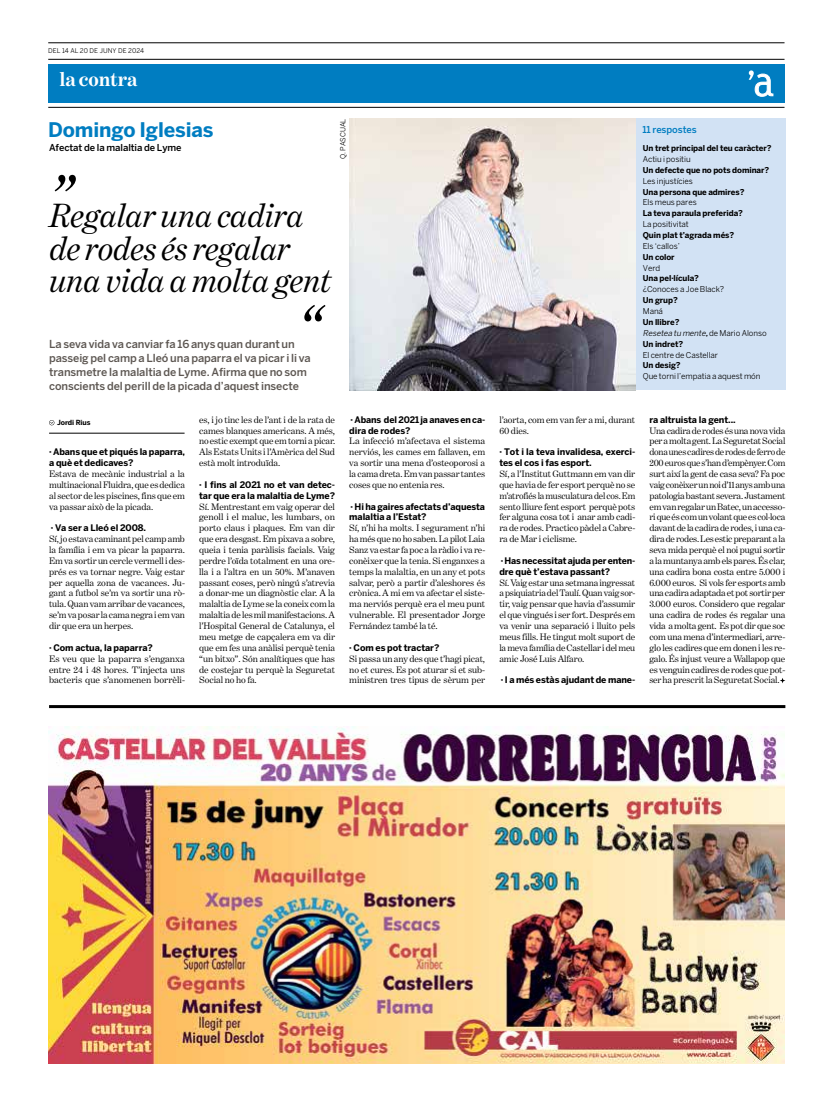
<style>
.page{position:relative;width:820px;height:1106px;background:#fff}
.page>*{position:absolute;margin:0;border:0;box-sizing:border-box;transform-origin:0 0}
.t1{font:italic 60px "Benton Modern One";color:#000}
.t2{font:italic 34px/32.6px "Benton Modern One";letter-spacing:-.005em;color:#000}
.t3{font:700 20px "Benton Sans";letter-spacing:-.01em;color:#007dc1}
.t4{font:700 20px "Benton Modern One";letter-spacing:-.005em;color:#fff}
.t5{font:500 11px/14px "Benton Sans";letter-spacing:-.01em;color:#5c5651}
.t6{font:9.5px/10.9px "Benton Modern One";letter-spacing:-.005em;color:#000;text-align:justify}
.t7{font:500 9.5px "Benton Sans";letter-spacing:-.01em;color:#000}
.t8{font:500 9.5px "Benton Sans";letter-spacing:-.01em;color:#007dc1}
.t9{font:700 9px/10.9px "Benton Sans";letter-spacing:-.01em;color:#000}
.t10{font:700 8px/10.9px "Benton Sans";letter-spacing:-.01em;color:#000}
.t11{font:8px "Benton Sans";letter-spacing:-.005em;color:#000}
.t12{font:7px "Benton Sans";letter-spacing:-.005em;color:#000}
.t13{font:700 7px "Benton Sans";letter-spacing:-.01em;color:#000}
.t14{font:6.5px "Benton Sans";letter-spacing:.005em;color:#000}
.s1{font-weight:400;font-style:italic}
.s2{font-weight:500;font-style:italic}
.s3{font-weight:400}
</style>
<div class="page">
<hr style="left:48px;top:107px;width:736px;height:1px;background:#000">
<hr style="left:48px;top:43px;width:736px;height:1px;background:#000">
<hr style="left:48px;top:59px;width:736px;height:1px;background:#000">
<div style="left:48px;top:64px;width:736px;height:39px;background:#007dc1"></div>
<svg style="left:748px;top:70px;width:25px;height:27px"></svg>
<hr style="left:49px;top:705px;width:736px;height:3px;background:#000">
<div style="left:633px;top:119px;width:152px;height:271px;background:#d2e2f4"></div>
<img style="left:349px;top:119px;width:286px;height:271px">
<svg style="left:780px;top:678px;width:5px;height:5px"></svg>
<svg style="left:49px;top:420px;width:5px;height:5px"></svg>
<hr style="left:49px;top:433px;width:135px;height:1px;background:#000">
<img style="left:48px;top:726px;width:736px;height:337px">
<p class="t14" style="left:48px;top:47px;width:97px">DEL 14 AL 20 DE JUNY DE 2024</p>
<h3 class="t4" style="left:59px;top:68px;width:80px">la contra</h3>
<h3 class="t3" style="left:48px;top:118px;width:167px">Domingo Iglesias</h3>
<p class="t7" style="left:49px;top:142px;width:134px">Afectat de la malaltia de Lyme</p>
<h1 class="t1" style="left:49px;top:162px;width:26px">”</h1>
<h2 class="t2" style="left:49px;top:199px;width:284px">Regalar una cadira de rodes és regalar una vida a molta gent</h2>
<h1 class="t1" style="left:297px;top:293px;width:26px">“</h1>
<p class="t5" style="left:49px;top:337px;width:263px">La seva vida va canviar fa 16 anys quan durant un passeig pel camp a Lleó una paparra el va picar i li va transmetre la malaltia de Lyme. Afirma que no som conscients del perill de la picada d’aquest insecte</p>
<p class="t12" style="left:338px;top:159px;width:42px;rotate:-90deg">Q. PASCUAL</p>
<p class="t13" style="left:57px;top:418px;width:35px">Jordi Rius</p>
<p class="t9" style="left:49px;top:446px;width:137px">· Abans que et piqués la paparra, a què et dedicaves?</p>
<p class="t6" style="left:49px;top:468px;width:137px">Estava de mecànic industrial a la multinacional Fluidra, que es dedica al sector de les piscines, fins que em va passar això de la picada.</p>
<p class="t9" style="left:51px;top:522px;width:97px">· Va ser a Lleó el 2008.</p>
<p class="t6" style="left:49px;top:533px;width:137px">Sí, jo estava caminant pel camp amb la família i em va picar la paparra.<br>Em va sortir un cercle vermell i des&shy;prés es va tornar negre. Vaig estar per aquella zona de vacances. Ju&shy;gant a futbol se’m va sortir una rò&shy;tula. Quan vam arribar de vacances, se’m va posar la cama negra i em van dir que era un herpes.</p>
<p class="t9" style="left:49px;top:642px;width:105px">· Com actua, la paparra?</p>
<p class="t6" style="left:49px;top:653px;width:137px">Es veu que la paparra s’enganxa entre 24 i 48 hores. T’injecta uns bacteris que s’anomenen borrèli-</p>
<p class="t6" style="left:199px;top:414px;width:137px">es, i jo tinc les de l’ant i de la rata de cames blanques americans. A més, no estic exempt que em torni a picar.<br>Als Estats Units i l’Amèrica del Sud està molt introduïda.</p>
<p class="t9" style="left:199px;top:479px;width:137px">· I fins al 2021 no et van detec&shy;tar que era la malaltia de Lyme?</p>
<p class="t6" style="left:199px;top:501px;width:137px">Sí. Mentrestant em vaig operar del genoll i el maluc, les lumbars, on porto claus i plaques. Em van dir que era desgast. Em pixava a sobre, queia i tenia paràlisis facials. Vaig perdre l’oïda totalment en una ore&shy;lla i a l’altra en un 50%. M’anaven passant coses, però ningú s’atrevia a donar-me un diagnòstic clar. A la malaltia de Lyme se la coneix com la malaltia de les mil manifestacions. A l’Hospital General de Catalunya, el meu metge de capçalera em va dir que em fes una anàlisi perquè tenia “un bitxo”. Són analítiques que has de costejar tu perquè la Seguretat Social no ho fa.</p>
<p class="t9" style="left:349px;top:414px;width:137px">· Abans del 2021 ja anaves en ca&shy;dira de rodes?</p>
<p class="t6" style="left:349px;top:436px;width:137px">La infecció m’afectava el sistema nerviós, les cames em fallaven, em va sortir una mena d’osteoporosi a la cama dreta. Em van passar tantes coses que no entenia res.</p>
<p class="t9" style="left:349px;top:501px;width:137px">· Hi ha gaires afectats d’aquesta malaltia a l’Estat?</p>
<p class="t6" style="left:349px;top:522px;width:137px">Sí, n’hi ha molts. I segurament n’hi ha més que no ho saben. La pilot Laia Sanz va estar fa poc a la ràdio i va re&shy;conèixer que la tenia. Si enganxes a temps la malaltia, en un any et pots salvar, però a partir d’aleshores és crònica. A mi em va afectar el siste&shy;ma nerviós perquè era el meu punt vulnerable. El presentador Jorge Fernández també la té.</p>
<p class="t9" style="left:349px;top:642px;width:92px">· Com es pot tractar?</p>
<p class="t6" style="left:349px;top:653px;width:137px">Si passa un any des que t’hagi picat, no et cures. Es pot aturar si et sub&shy;ministren tres tipus de sèrum per</p>
<p class="t8" style="left:642px;top:124px;width:56px">11 respostes</p>
<p class="t10" style="left:642px;top:143px;width:130px">Un tret principal del teu caràcter?</p>
<p class="t11" style="left:642px;top:154px;width:49px">Actiu i positiu</p>
<p class="t10" style="left:642px;top:164px;width:128px">Un defecte que no pots dominar?</p>
<p class="t11" style="left:642px;top:176px;width:52px">Les injustícies</p>
<p class="t10" style="left:642px;top:186px;width:103px">Una persona que admires?</p>
<p class="t11" style="left:642px;top:198px;width:55px">Els meus pares</p>
<p class="t10" style="left:642px;top:208px;width:102px">La teva paraula preferida?</p>
<p class="t11" style="left:642px;top:219px;width:47px">La positivitat</p>
<p class="t10" style="left:642px;top:229px;width:93px">Quin plat t’agrada més?</p>
<p class="t11" style="left:642px;top:241px;width:38px">Els ‘callos’</p>
<p class="t10" style="left:642px;top:251px;width:33px">Un color</p>
<p class="t11" style="left:642px;top:263px;width:19px">Verd</p>
<p class="t10" style="left:642px;top:273px;width:58px">Una pel·lícula?</p>
<p class="t11" style="left:642px;top:285px;width:83px">¿Conoces a Joe Black?</p>
<p class="t10" style="left:642px;top:295px;width:36px">Un grup?</p>
<p class="t11" style="left:642px;top:306px;width:22px">Maná</p>
<p class="t10" style="left:642px;top:316px;width:125px">Un llibre?<br><span class="s1">Resetea tu mente</span><span class="s2">,</span><span class="s3">d e M a r i o A l o n s o<br></span>Un indret?</p>
<p class="t11" style="left:642px;top:350px;width:77px">El centre de Castellar</p>
<p class="t10" style="left:642px;top:360px;width:39px">Un desig?</p>
<p class="t11" style="left:642px;top:371px;width:119px">Que torni l’empatia a aquest món</p>
<p class="t6" style="left:499px;top:414px;width:137px">l’aorta, com em van fer a mi, durant<br>60 dies.</p>
<p class="t9" style="left:499px;top:446px;width:137px">· Tot i la teva invalidesa, exerci&shy;tes el cos i fas esport.</p>
<p class="t6" style="left:499px;top:468px;width:137px">Sí, a l’Institut Guttmann em van dir que havia de fer esport perquè no se m’atrofiés la musculatura del cos. Em sento lliure fent esport perquè pots fer alguna cosa tot i anar amb cadi&shy;ra de rodes. Practico pàdel a Cabre&shy;ra de Mar i ciclisme.</p>
<p class="t9" style="left:499px;top:555px;width:137px">· Has necessitat ajuda per enten&shy;dre què t’estava passant?</p>
<p class="t6" style="left:499px;top:577px;width:137px">Sí. Vaig estar una setmana ingressat a psiquiatria del Taulí. Quan vaig sor&shy;tir, vaig pensar que havia d’assumir el que vingués i ser fort. Després em va venir una separació i lluito pels meus fills. He tingut molt suport de la meva família de Castellar i del meu amic José Luis Alfaro.</p>
<p class="t9" style="left:500px;top:674px;width:136px">· I a més estàs ajudant de mane-</p>
<p class="t9" style="left:649px;top:414px;width:88px">ra altruista la gent...</p>
<p class="t6" style="left:649px;top:425px;width:137px">Una cadira de rodes és una nova vida per a molta gent. La Seguretat Social dona unes cadires de rodes de ferro de 200 euros que s’han d’empènyer. Com surt així la gent de casa seva? Fa poc vaig conèixer un noi d’11 anys amb una patologia bastant severa. Justament em van regalar un Batec, un accesso&shy;ri que és com un volant que es col·loca davant de la cadira de rodes, i una ca&shy;dira de rodes. Les estic preparant a la seva mida perquè el noi pugui sortir a la muntanya amb els pares. És clar, una cadira bona costa entre 5.000 i 6.000 euros. Si vols fer esports amb una cadira adaptada et pot sortir per 3.000 euros. Considero que regalar una cadira de rodes és regalar una vida a molta gent. Es pot dir que soc com una mena d’intermediari, arre&shy;glo les cadires que em donen i les re&shy;galo. És injust veure a Wallapop que es venguin cadires de rodes que pot&shy;ser ha prescrit la Seguretat Social.</p>
</div>
